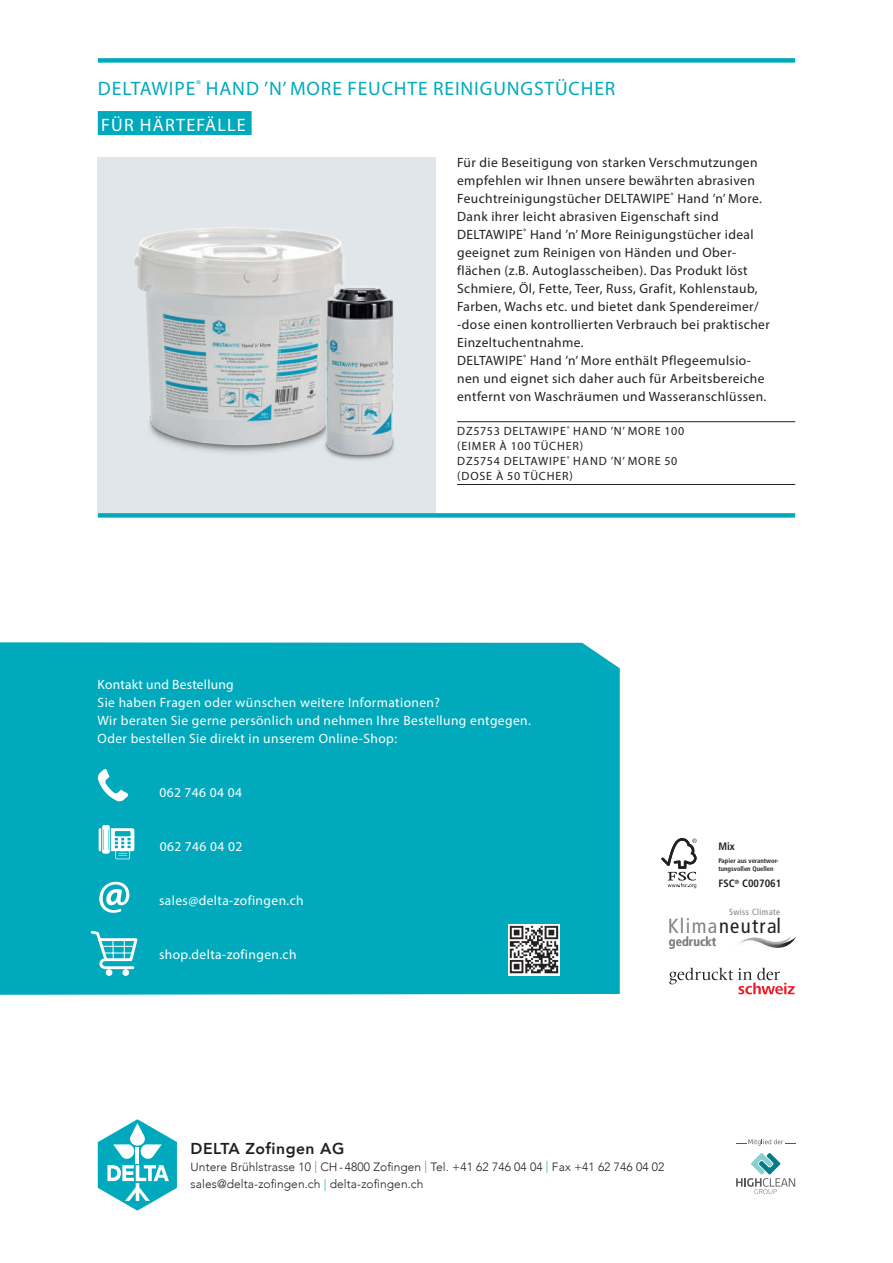
<style>
.page{position:relative;width:893px;height:1263px;background:#fff}
.page>*{position:absolute;margin:0;border:0;box-sizing:border-box;transform-origin:0 0}
.t1{font:condensed 20.55px "Frutiger";letter-spacing:.065em;color:#231f20}
.t2{font:19.5px "Myriad Pro";letter-spacing:.045em;color:#00aabc}
.t3{font:18px "Myriad Pro";letter-spacing:.07em;color:#fff}
.t4{font:800 15.75px "Avenir LT Com";letter-spacing:.03em;color:#231f20}
.t5{font:13.5px/18px "Myriad Pro";letter-spacing:.03em;color:#231f20}
.t6{font:13.5px/18px "Myriad Pro";letter-spacing:.03em;color:#fff}
.t7{font:700 condensed 12.6px "Frutiger";letter-spacing:.005em;color:#808285}
.t8{font:300 12px/17.2px "Avenir LT Com";letter-spacing:.005em;color:#231f20}
.t9{font:12px/15px "Myriad Pro";letter-spacing:.07em;color:#231f20}
.t10{font:700 condensed 10.65px "Frutiger";color:#231f20}
.t11{font:condensed 8.85px "Frutiger";letter-spacing:.04em;color:#808285}
.t12{font:700 condensed 6.6px/7.9px "Frutiger";color:#231f20}
.s1{color:#808285}
.s2{color:#00aabc}
</style>
<div class="page">
<div style="left:98px;top:158px;width:338px;height:355px;background:#e0e6ea"></div>
<img style="left:97px;top:167px;width:247px;height:320px">
<img style="left:267px;top:265px;width:127px;height:211px">
<div style="left:98px;top:513px;width:697px;height:5px;background:#00aabc"></div>
<div style="left:0;top:642px;width:620px;height:353px;background:#00aabc"></div>
<svg style="left:97px;top:768px;width:32px;height:34px"></svg>
<svg style="left:99px;top:825px;width:35px;height:34px"></svg>
<svg style="left:99px;top:882px;width:30px;height:31px"></svg>
<hr style="left:457px;top:421px;width:338px;height:1px;background:#231f20">
<hr style="left:457px;top:484px;width:338px;height:1px;background:#231f20">
<div style="left:98px;top:58px;width:697px;height:5px;background:#00aabc"></div>
<div style="left:98px;top:111px;width:154px;height:24px;background:#00aabc"></div>
<svg style="left:661px;top:838px;width:36px;height:50px"></svg>
<svg style="left:737px;top:936px;width:59px;height:12px"></svg>
<svg style="left:669px;top:968px;width:126px;height:26px"></svg>
<svg style="left:98px;top:1119px;width:79px;height:92px"></svg>
<svg style="left:736px;top:1153px;width:59px;height:41px"></svg>
<svg style="left:736px;top:1139px;width:59px;height:6px"></svg>
<svg style="left:91px;top:931px;width:46px;height:44px"></svg>
<div style="left:106px;top:969px;width:6px;height:7px;border:1px solid #fff;border-radius:50%"></div>
<div style="left:123px;top:969px;width:6px;height:7px;background:#fff;border-radius:2px"></div>
<div style="left:122px;top:969px;width:7px;height:7px;border:1px solid #fff;border-radius:2px"></div>
<div style="left:508px;top:924px;width:52px;height:52px;background:#fff"></div>
<img style="left:509px;top:925px;width:50px;height:49px">
<h2 class="t2" style="left:98px;top:76px;width:519px">DELTAWIPE<sup>®</sup> HAND ’N’ MORE FEUCHTE REINIGUNGSTÜCHER</h2>
<h3 class="t3" style="left:101px;top:113px;width:146px">FÜR HÄRTEFÄLLE</h3>
<p class="t5" style="left:457px;top:153px;width:314px">Für die Beseitigung von starken Verschmutzungen empfehlen wir Ihnen unsere bewährten abrasiven Feuchtreinigungstücher DELTAWIPE<sup>®</sup> Hand ’n’ More.<br>Dank ihrer leicht abrasiven Eigenschaft sind DELTAWIPE<sup>®</sup> Hand ’n’ More Reinigungstücher ideal geeignet zum Reinigen von Händen und Ober&shy;flächen (z.B. Autoglasscheiben). Das Produkt löst Schmiere, Öl, Fette, Teer, Russ, Grafit, Kohlenstaub, Farben, Wachs etc. und bietet dank Spendereimer/ -dose einen kontrollierten Verbrauch bei praktischer Einzeltuchentnahme.<br>DELTAWIPE<sup>®</sup> Hand ’n’ More enthält Pflegeemulsio&shy;nen und eignet sich daher auch für Arbeitsbereiche entfernt von Waschräumen und Wasseranschlüssen.</p>
<p class="t9" style="left:457px;top:423px;width:228px">DZ5753 DELTAWIPE<sup>®</sup> HAND ’N’ MORE 100 (EIMER À 100 TÜCHER)<br>DZ5754 DELTAWIPE<sup>®</sup> HAND ’N’ MORE 50 (DOSE À 50 TÜCHER)</p>
<p class="t6" style="left:98px;top:675px;width:435px">Kontakt und Bestellung<br>Sie haben Fragen oder wünschen weitere Informationen?<br>Wir beraten Sie gerne persönlich und nehmen Ihre Bestellung entgegen.<br>Oder bestellen Sie direkt in unserem Online-Shop:</p>
<p class="t6" style="left:159px;top:783px;width:84px">062 746 04 04</p>
<p class="t6" style="left:160px;top:837px;width:84px">062 746 04 02</p>
<p class="t6" style="left:159px;top:891px;width:146px">sales@delta-zofingen.ch</p>
<p class="t6" style="left:159px;top:945px;width:139px">shop.delta-zofingen.ch</p>
<p class="t10" style="left:718px;top:840px;width:18px">Mix</p>
<p class="t12" style="left:718px;top:857px;width:62px">Papier aus verantwor&shy;tungsvollen Quellen</p>
<p class="t10" style="left:718px;top:877px;width:64px">FSC<sup>®</sup> C007061</p>
<h1 class="t1" style="left:668px;top:914px;width:115px"><span class="s1">Klima</span>neutral</h1>
<p class="t7" style="left:669px;top:934px;width:49px">gedruckt</p>
<p class="t11" style="left:729px;top:907px;width:52px">Swiss Climate</p>
<p class="t4" style="left:191px;top:1139px;width:155px">DELTA Zofingen AG</p>
<p class="t8" style="left:191px;top:1158px;width:475px">Untere Brühlstrasse 10 <span class="s2">|</span> CH- 4800 Zofingen <span class="s2">|</span> Tel. +41 62 746 04 04 <span class="s2">|</span> Fax +41 62 746 04 02 sales@delta-zofingen.ch <span class="s2">|</span> delta-zofingen.ch</p>
</div>
